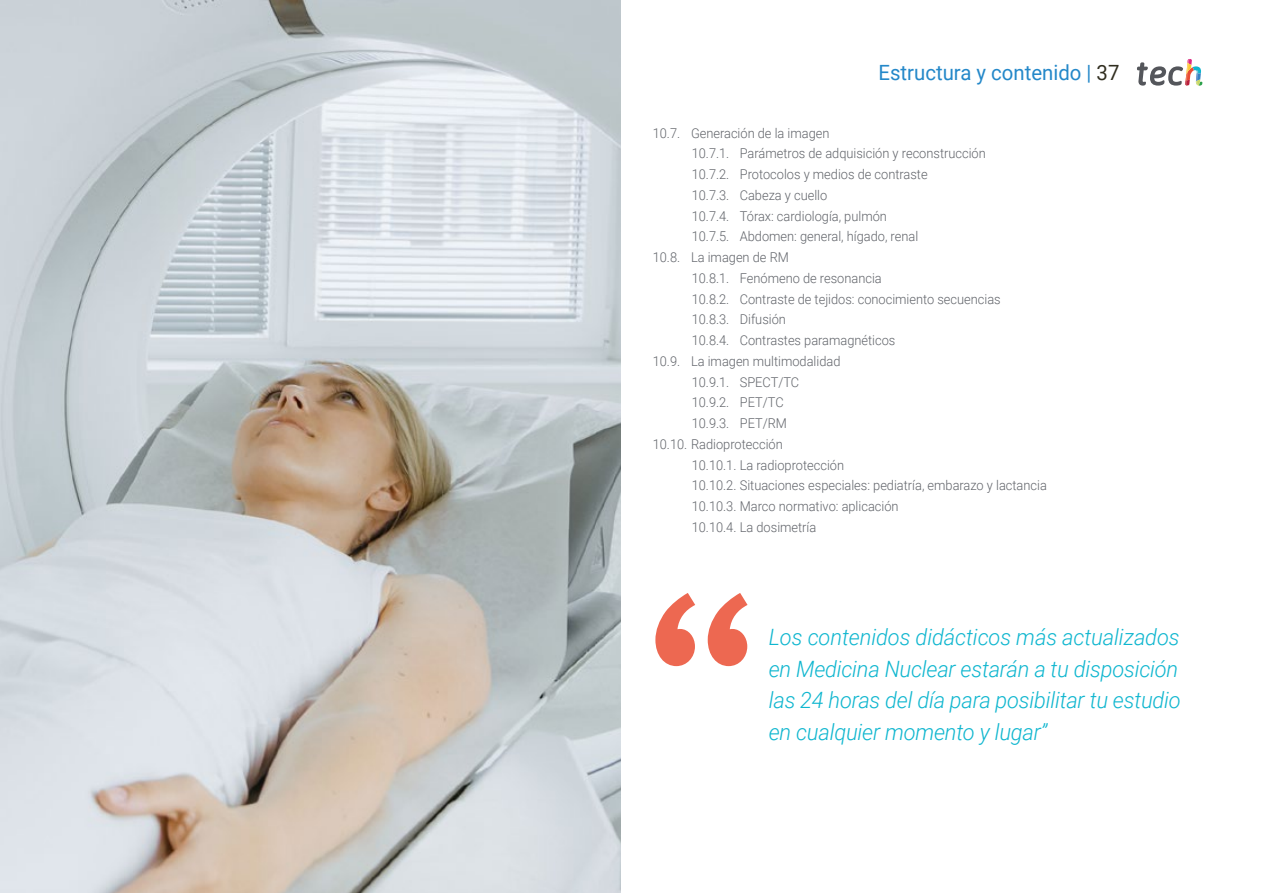
<style>
.page{position:relative;width:1263px;height:893px;background:#fff}
.page>*{position:absolute;margin:0;border:0;box-sizing:border-box;transform-origin:0 0}
.t1{font:italic 300 22.5px/31.5px "Roboto";letter-spacing:-.01em;color:#0fb6cf;text-align:justify}
.t2{font:21px "Roboto";color:#2488c9}
.t3{font:300 13.5px "Roboto";color:#61646a;scale:.95 1}
.s1{color:#312e20}
</style>
<div class="page">
<img style="left:0;top:0;width:621px;height:893px">
<svg style="left:1137px;top:59px;width:65px;height:27px"></svg>
<svg style="left:655px;top:593px;width:92px;height:73px"></svg>
<h2 class="t2" style="left:878px;top:57px;width:242px">Estructura y contenido | <span class="s1">37</span></h2>
<p class="t3" style="left:653px;top:123px;width:188px">10.7. Generación de la imagen</p>
<p class="t3" style="left:692px;top:144px;width:311px">10.7.1. Parámetros de adquisición y reconstrucción</p>
<p class="t3" style="left:692px;top:165px;width:250px">10.7.2. Protocolos y medios de contraste</p>
<p class="t3" style="left:692px;top:186px;width:144px">10.7.3. Cabeza y cuello</p>
<p class="t3" style="left:692px;top:206px;width:207px">10.7.4. Tórax: cardiología, pulmón</p>
<p class="t3" style="left:692px;top:227px;width:240px">10.7.5. Abdomen: general, hígado, renal</p>
<p class="t3" style="left:653px;top:248px;width:145px">10.8. La imagen de RM</p>
<p class="t3" style="left:692px;top:269px;width:201px">10.8.1. Fenómeno de resonancia</p>
<p class="t3" style="left:692px;top:289px;width:327px">10.8.2. Contraste de tejidos: conocimiento secuencias</p>
<p class="t3" style="left:692px;top:310px;width:101px">10.8.3. Difusión</p>
<p class="t3" style="left:692px;top:331px;width:216px">10.8.4. Contrastes paramagnéticos</p>
<p class="t3" style="left:653px;top:352px;width:199px">10.9. La imagen multimodalidad</p>
<p class="t3" style="left:692px;top:372px;width:115px">10.9.1. SPECT/TC</p>
<p class="t3" style="left:692px;top:393px;width:98px">10.9.2. PET/TC</p>
<p class="t3" style="left:692px;top:414px;width:102px">10.9.3. PET/RM</p>
<p class="t3" style="left:653px;top:435px;width:138px">10.10. Radioprotección</p>
<p class="t3" style="left:692px;top:455px;width:162px">10.10.1. La radioprotección</p>
<p class="t3" style="left:692px;top:476px;width:375px">10.10.2. Situaciones especiales: pediatría, embarazo y lactancia</p>
<p class="t3" style="left:692px;top:497px;width:219px">10.10.3. Marco normativo: aplicación</p>
<p class="t3" style="left:692px;top:518px;width:133px">10.10.4. La dosimetría</p>
<h1 class="t1" style="left:769px;top:621px;width:413px">Los contenidos didácticos más actualizados en Medicina Nuclear estarán a tu disposición las 24 horas del día para posibilitar tu estudio en cualquier momento y lugar”</h1>
</div>
